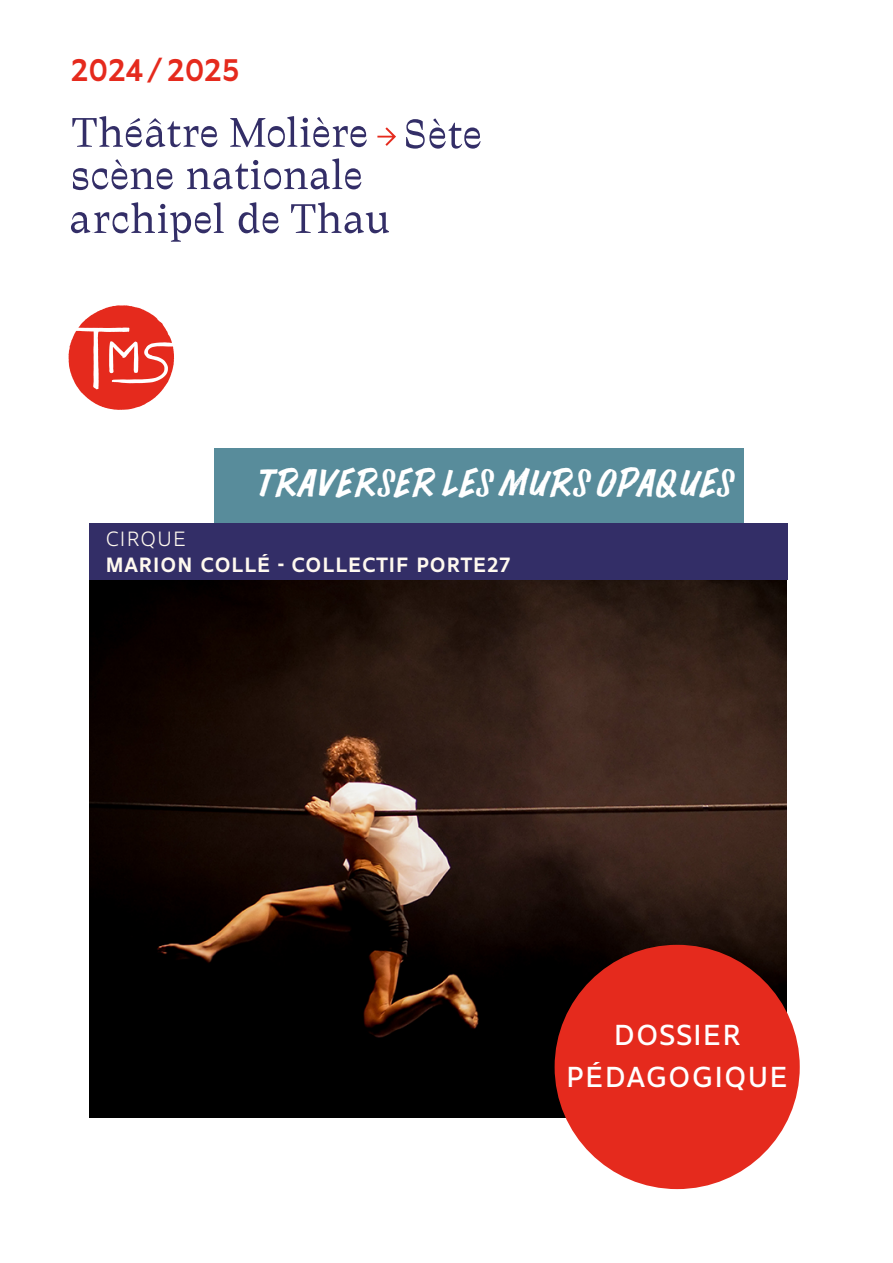
<style>
.page{position:relative;width:893px;height:1263px;background:#fff}
.page>*{position:absolute;margin:0;border:0;box-sizing:border-box;transform-origin:0 0}
.t1{font:36px "Prachar";letter-spacing:-.01em;color:#fff}
.t2{font:31.5px/42px "Gemeli";letter-spacing:.01em;color:#fff;text-align:center}
.t3{font:30.3px "Traulha Lineara";color:#e52a1d}
.t4{font:700 22.5px "Gemeli";letter-spacing:.02em;color:#fff9ef}
.t5{font:300 22.5px "Gemeli";letter-spacing:.02em;color:#fff9ef}
</style>
<div class="page">
<img style="left:89px;top:580px;width:698px;height:537px">
<svg style="left:69px;top:305px;width:105px;height:105px"></svg>
<svg style="left:406px;top:119px;width:75px;height:30px"></svg>
<svg style="left:72px;top:116px;width:295px;height:31px"></svg>
<svg style="left:377px;top:127px;width:19px;height:19px"></svg>
<svg style="left:71px;top:202px;width:318px;height:40px"></svg>
<svg style="left:73px;top:158px;width:288px;height:32px"></svg>
<div style="left:555px;top:945px;width:245px;height:244px;background:#e52a1d;border-radius:50%"></div>
<div style="left:215px;top:449px;width:529px;height:75px;background:#588c9b"></div>
<div style="left:89px;top:523px;width:699px;height:57px;background:#332e67"></div>
<h3 class="t3" style="left:70px;top:53px;width:170px">2024 / 2025</h3>
<h1 class="t1" style="left:253px;top:455px;width:479px">TRAVERSER LES MURS OPAQUES</h1>
<p class="t5" style="left:106px;top:523px;width:83px">CIRQUE</p>
<p class="t4" style="left:106px;top:548px;width:407px">MARION COLLÉ - COLLECTIF PORTE27</p>
<h2 class="t2" style="left:566px;top:1012px;width:224px">DOSSIER<br>PÉDAGOGIQUE</h2>
</div>
